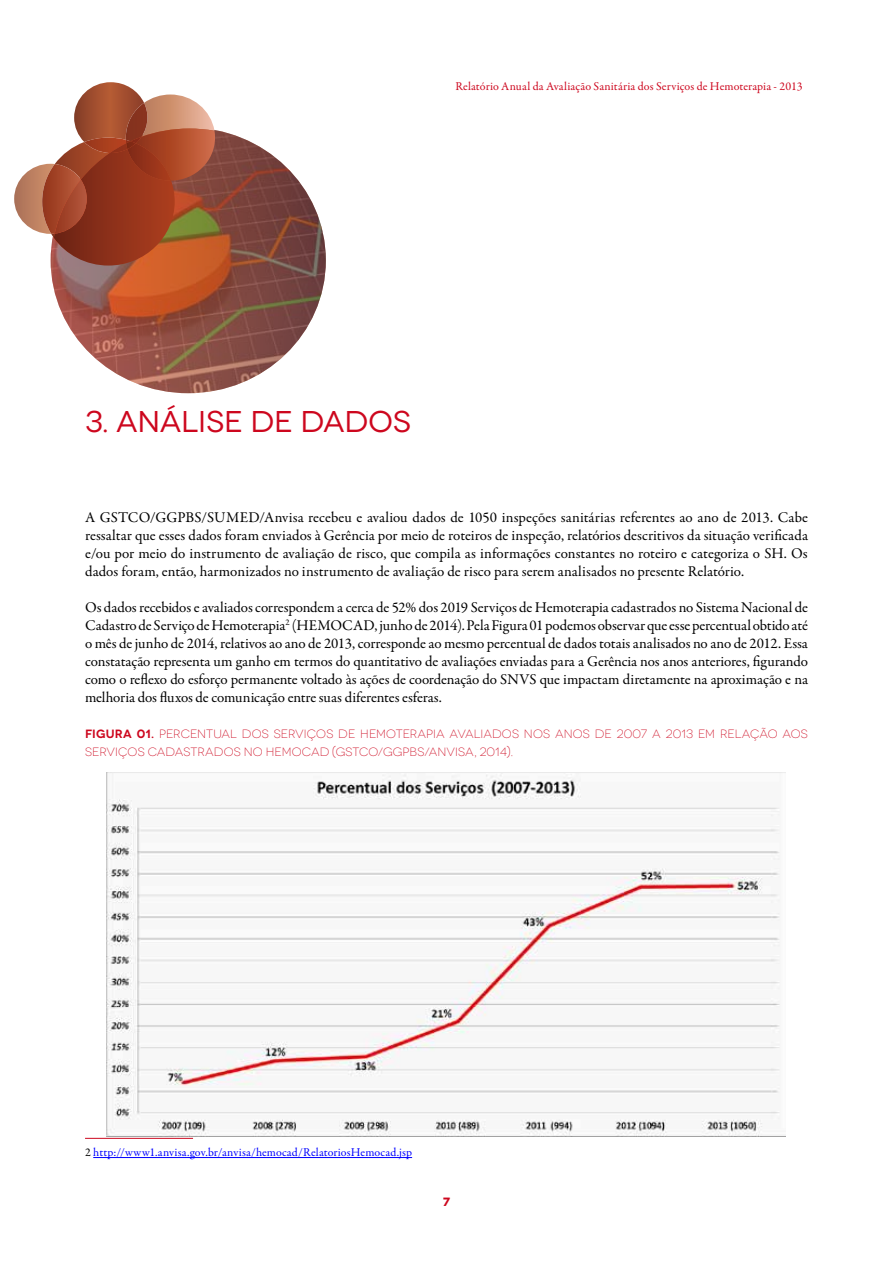
<style>
.page{position:relative;width:893px;height:1263px;background:#fff}
.page>*{position:absolute;margin:0;border:0;box-sizing:border-box;transform-origin:0 0}
.t1{font:30px "Novecentowide";letter-spacing:-.01em;color:#cd071e}
.t2{font:15px/18px "Garamond Premr Pro";color:#000;text-align:justify}
.t3{font:300 12px/18px "Novecentowide";letter-spacing:.005em;color:#cd071e}
.t4{font:12px "Garamond Premr Pro";letter-spacing:.01em;color:#cd071e}
.t5{font:12px "Garamond Premr Pro";letter-spacing:.015em;color:#00f}
.t6{font:700 12px "Novecentowide";color:#cd071e}
.s1{font-weight:600}
.s2{color:#000}
</style>
<div class="page">
<hr style="left:85px;top:1138px;width:108px;height:1px;background:#cd071e">
<hr style="left:93px;top:1157px;width:319px;height:1px;background:#00f">
<img style="left:51px;top:130px;width:275px;height:263px">
<img style="left:54px;top:238px;width:121px;height:28px">
<svg style="left:14px;top:82px;width:200px;height:156px"></svg>
<img style="left:106px;top:773px;width:680px;height:364px">
<p class="t4" style="left:455px;top:79px;width:349px">Relatório Anual da Avaliação Sanitária dos Serviços de Hemoterapia - 2013</p>
<h1 class="t1" style="left:85px;top:404px;width:327px">3. ANÁLISE DE DADOS</h1>
<p class="t2" style="left:85px;top:509px;width:724px">A GSTCO/GGPBS/SUMED/Anvisa recebeu e avaliou dados de 1050 inspeções sanitárias referentes ao ano de 2013. Cabe ressaltar que esses dados foram enviados à Gerência por meio de roteiros de inspeção, relatórios descritivos da situação verificada e/ou por meio do instrumento de avaliação de risco, que compila as informações constantes no roteiro e categoriza o SH. Os dados foram, então, harmonizados no instrumento de avaliação de risco para serem analisados no presente Relatório.</p>
<p class="t2" style="left:85px;top:599px;width:724px">Os dados recebidos e avaliados correspondem a cerca de 52% dos 2019 Serviços de Hemoterapia cadastrados no Sistema Nacional de Cadastro de Serviço de Hemoterapia<sup>2</sup> (HEMOCAD, junho de 2014). Pela Figura 01 podemos observar que esse percentual obtido até o mês de junho de 2014, relativos ao ano de 2013, corresponde ao mesmo percentual de dados totais analisados no ano de 2012. Essa constatação representa um ganho em termos do quantitativo de avaliações enviadas para a Gerência nos anos anteriores, figurando como o reflexo do esforço permanente voltado às ações de coordenação do SNVS que impactam diretamente na aproximação e na melhoria dos fluxos de comunicação entre suas diferentes esferas.</p>
<p class="t3" style="left:85px;top:725px;width:724px"><span class="s1">FIGURA 01.</span> PERCENTUAL DOS SERVIÇOS DE HEMOTERAPIA AVALIADOS NOS ANOS DE 2007 A 2013 EM RELAÇÃO AOS<br>SERVIÇOS CADASTRADOS NO HEMOCAD (GSTCO/GGPBS/ANVISA, 2014).</p>
<p class="t5" style="left:85px;top:1145px;width:328px"><span class="s2">2</span> http://www1.anvisa.gov.br/anvisa/hemocad/RelatoriosHemocad.jsp</p>
<p class="t6" style="left:443px;top:1194px;width:8px">7</p>
</div>
